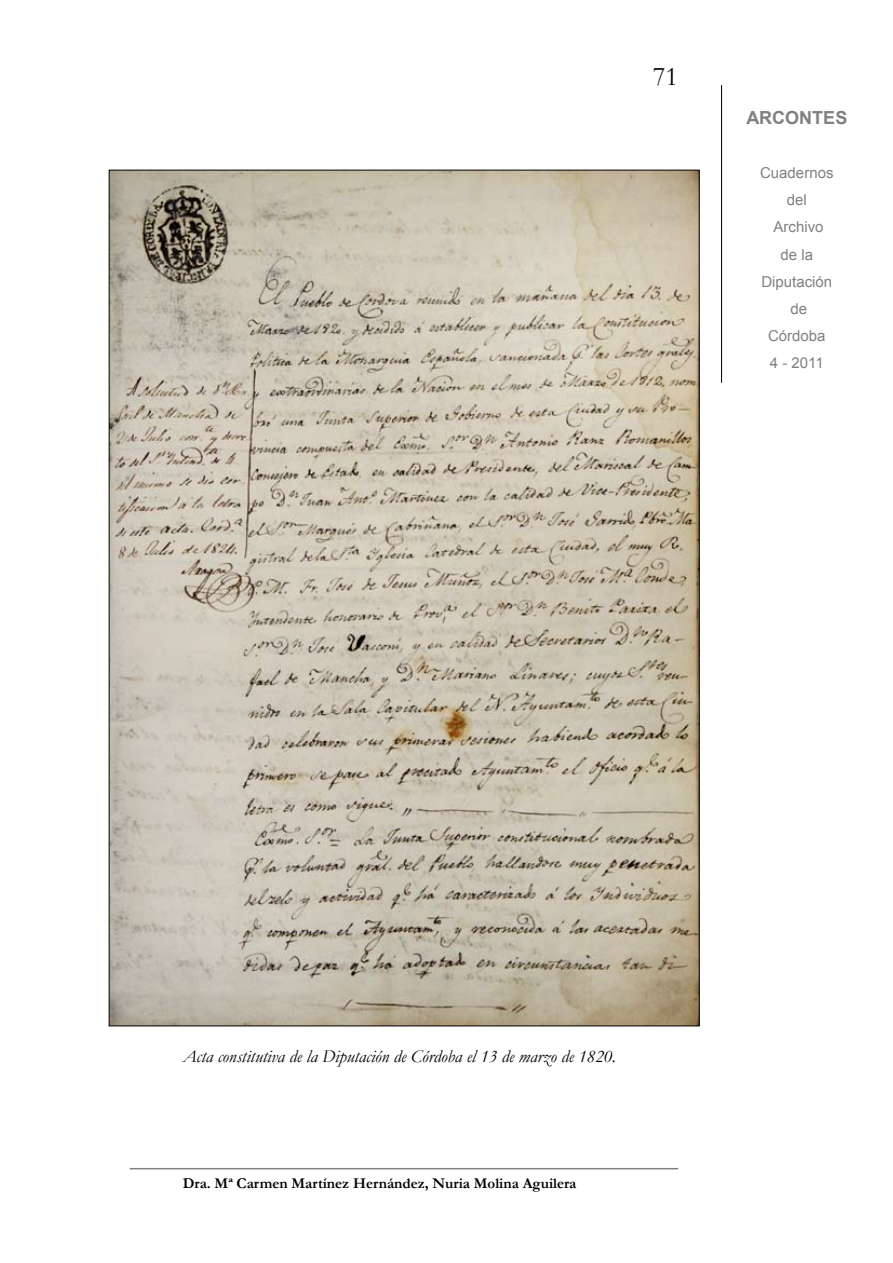
<style>
.page{position:relative;width:893px;height:1263px;background:#fff}
.page>*{position:absolute;margin:0;border:0;box-sizing:border-box;transform-origin:0 0}
.t1{font:27px "Garamond";color:#000}
.t2{font:italic 18px "Garamond";color:#000}
.t3{font:700 18px "Arial";color:#808080}
.t4{font:700 15px "Garamond";color:#000}
.t5{font:15px/27px "Arial";color:#808080;text-align:center}
</style>
<div class="page">
<hr style="left:130px;top:1168px;width:548px;height:1px;background:#000">
<hr style="left:721px;top:85px;width:1px;height:298px;background:#000">
<img style="left:111px;top:172px;width:587px;height:852px">
<h1 class="t1" style="left:653px;top:59px;width:27px">71</h1>
<p class="t3" style="left:746px;top:106px;width:102px">ARCONTES</p>
<p class="t5" style="left:760px;top:160px;width:75px">Cuadernos del<br>Archivo<br>de la<br>Diputación de<br>Córdoba<br>4 - 2011</p>
<p class="t2" style="left:183px;top:1044px;width:435px">Acta constitutiva de la Diputación de Córdoba el 13 de marzo de 1820.</p>
<p class="t4" style="left:183px;top:1173px;width:395px">Dra. Mª Carmen Martínez Hernández, Nuria Molina Aguilera</p>
</div>
